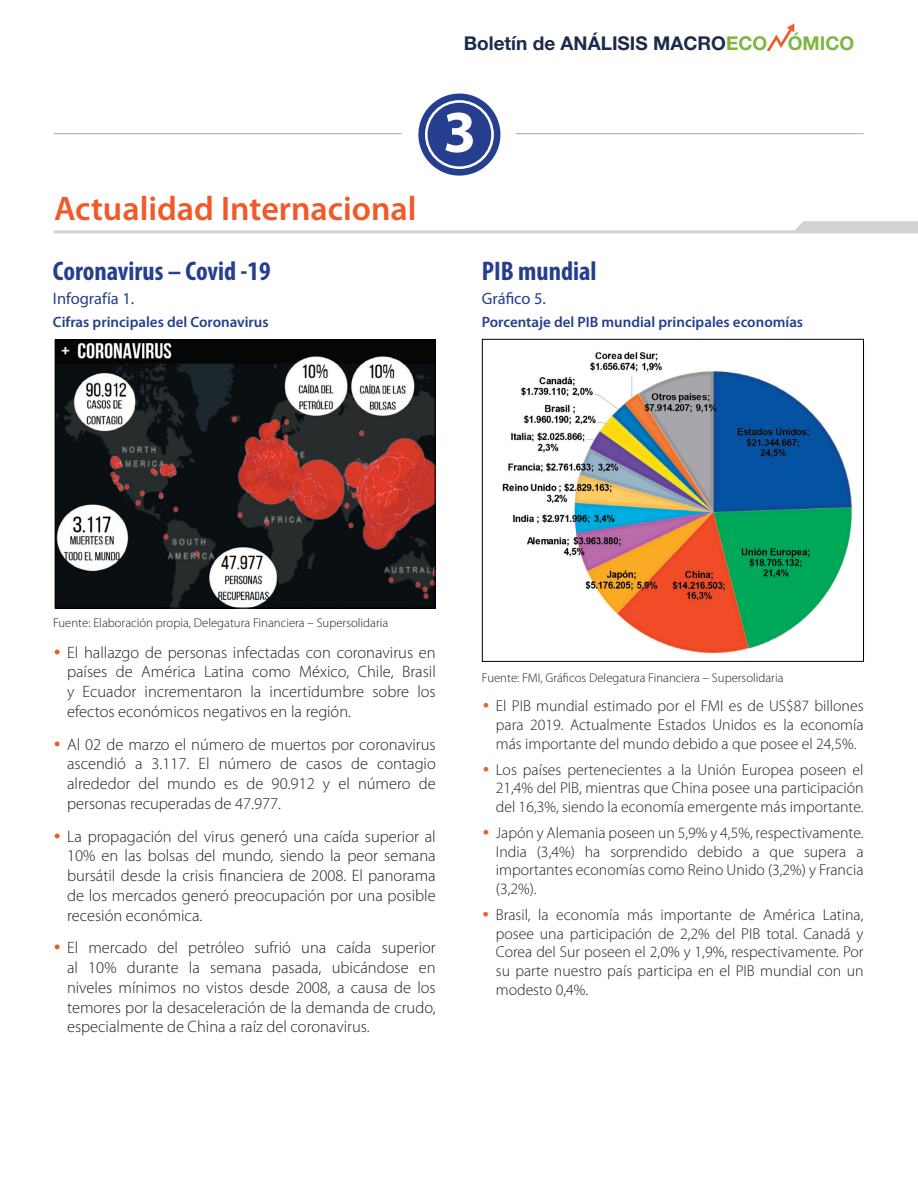
<style>
.page{position:relative;width:918px;height:1188px;background:#fff}
.page>*{position:absolute;margin:0;border:0;box-sizing:border-box;transform-origin:0 0}
.t1{font:700 59.7px "Myriad Pro";color:#fff}
.t2{font:600 34.05px "Myriad Pro";color:#f15929}
.t3{font:700 condensed 27px "Myriad Pro";color:#253f8e}
.t4{font:700 19.05px "Helvetica Neue LT Pro";color:#1d2a4c}
.t5{font:300 16.5px/19.8px "Myriad Pro";color:#231f20;text-align:justify}
.t6{font:16.5px "Myriad Pro";color:#253f8e}
.t7{font:300 15.75px/18.9px "Myriad Pro";color:#231f20;text-align:justify}
.t8{font:600 15px "Myriad Pro";color:#253f8e}
.t9{font:300 12.75px "Myriad Pro";color:#231f20}
.s1{color:#7eb640}
</style>
<div class="page">
<svg style="left:767px;top:23px;width:27px;height:27px"></svg>
<div style="left:418px;top:94px;width:82px;height:82px;background:#253f8e;border-radius:50%"></div>
<div style="left:425px;top:100px;width:69px;height:69px;border:3px solid #fff;border-radius:50%"></div>
<hr style="left:54px;top:133px;width:348px;height:1px;background:#a8a9ad">
<hr style="left:516px;top:133px;width:348px;height:1px;background:#a8a9ad">
<img style="left:57px;top:341px;width:376px;height:265px">
<div style="left:55px;top:339px;width:380px;height:269px;border:1px solid #000"></div>
<img style="left:502px;top:352px;width:350px;height:302px">
<div style="left:482px;top:339px;width:382px;height:323px;border:1px solid #000"></div>
<svg style="left:54px;top:221px;width:864px;height:12px"></svg>
<h2 class="t2" style="left:54px;top:190px;width:364px">Actualidad Internacional</h2>
<h3 class="t3" style="left:53px;top:256px;width:219px">Coronavirus – Covid -19</h3>
<p class="t6" style="left:53px;top:288px;width:83px">Infografía 1.</p>
<p class="t8" style="left:53px;top:314px;width:217px">Cifras principales del Coronavirus</p>
<p class="t4" style="left:464px;top:31px;width:392px">Boletín de ANÁLISIS MACRO<span class="s1">ECO ÓMICO</span></p>
<h1 class="t1" style="left:443px;top:98px;width:35px">3</h1>
<h3 class="t3" style="left:482px;top:256px;width:116px">PIB mundial</h3>
<p class="t6" style="left:482px;top:288px;width:66px">Gráfico 5.</p>
<p class="t8" style="left:482px;top:314px;width:323px">Porcentaje del PIB mundial principales economías</p>
<p class="t9" style="left:53px;top:616px;width:337px">Fuente: Elaboración propia, Delegatura Financiera – Supersolidaria</p>
<p class="t5" style="left:67px;top:642px;width:370px">El hallazgo de personas infectadas con coronavirus en países de América Latina como México, Chile, Brasil y Ecuador incrementaron la incertidumbre sobre los efectos económicos negativos en la región.</p>
<p class="t5" style="left:67px;top:734px;width:370px">Al 02 de marzo el número de muertos por coronavirus ascendió a 3.117. El número de casos de contagio alrededor del mundo es de 90.912 y el número de personas recuperadas de 47.977.</p>
<p class="t5" style="left:67px;top:826px;width:370px">La propagación del virus generó una caída superior al 10% en las bolsas del mundo, siendo la peor semana bursátil desde la crisis financiera de 2008. El panorama de los mercados generó preocupación por una posible recesión económica.</p>
<p class="t5" style="left:67px;top:938px;width:370px">El mercado del petróleo sufrió una caída superior al 10% durante la semana pasada, ubicándose en niveles mínimos no vistos desde 2008, a causa de los temores por la desaceleración de la demanda de crudo, especialmente de China a raíz del coronavirus.</p>
<p class="t9" style="left:482px;top:671px;width:303px">Fuente: FMI, Gráficos Delegatura Financiera – Supersolidaria</p>
<p class="t7" style="left:496px;top:697px;width:369px">El PIB mundial estimado por el FMI es de US$87 billones para 2019. Actualmente Estados Unidos es la economía más importante del mundo debido a que posee el 24,5%.</p>
<p class="t7" style="left:496px;top:760px;width:369px">Los países pertenecientes a la Unión Europea poseen el 21,4% del PIB, mientras que China posee una participación del 16,3%, siendo la economía emergente más importante.</p>
<p class="t7" style="left:496px;top:823px;width:369px">Japón y Alemania poseen un 5,9% y 4,5%, respectivamente.<br>India (3,4%) ha sorprendido debido a que supera a importantes economías como Reino Unido (3,2%) y Francia (3,2%).</p>
<p class="t7" style="left:496px;top:905px;width:369px">Brasil, la economía más importante de América Latina, posee una participación de 2,2% del PIB total. Canadá y Corea del Sur poseen el 2,0% y 1,9%, respectivamente. Por su parte nuestro país participa en el PIB mundial con un modesto 0,4%.</p>
</div>
